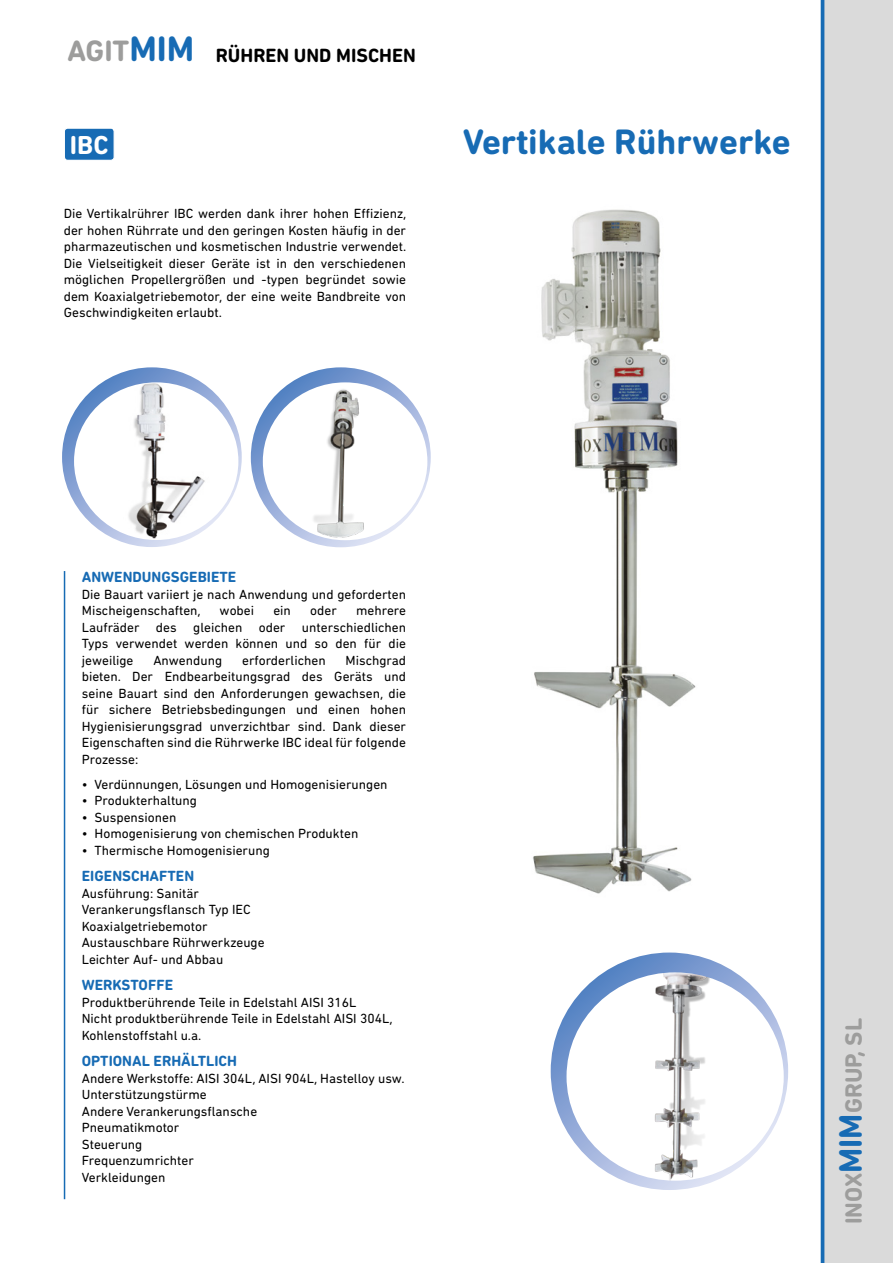
<style>
.page{position:relative;width:893px;height:1263px;background:#fff}
.page>*{position:absolute;margin:0;border:0;box-sizing:border-box;transform-origin:0 0}
.t1{font:700 36px "DIN Next Rounded LT Pro";color:#176bb4}
.t2{font:700 30px "DIN Next Rounded LT Pro";color:#9d9d9c}
.t3{font:700 26.4px "DIN Next Rounded LT Pro";color:#fff}
.t4{font:700 24px "DIN Next Rounded LT Pro";color:#9d9d9c}
.t5{font:700 19.5px "DIN Next Rounded LT Pro";color:#000}
.t6{font:700 15px "DIN Next Rounded LT Pro";color:#176bb4}
.t7{font:13.5px/16.5px "DIN Next Rounded LT Pro";color:#000}
.s1{font-size:36px;color:#176bb4}
.s2{font-size:33px;color:#176bb4}
</style>
<div class="page">
<div style="left:822px;top:0;width:71px;height:1263px;background:#dadada"></div>
<hr style="left:821px;top:0;width:3px;height:1263px;background:#176bb4">
<svg style="left:251px;top:367px;width:180px;height:180px"></svg>
<svg style="left:62px;top:367px;width:180px;height:180px"></svg>
<svg style="left:551px;top:952px;width:237px;height:238px"></svg>
<div style="left:64px;top:128px;width:50px;height:32px;background:#176bb4;border-radius:3px"></div>
<div style="left:64px;top:128px;width:51px;height:33px;border:1px solid #fff;border-radius:3px"></div>
<img style="left:533px;top:209px;width:163px;height:685px">
<hr style="left:64px;top:571px;width:1px;height:628px;background:#176bb4">
<h2 class="t2" style="left:67px;top:33px;width:129px">AGIT<span class="s1">MIM</span></h2>
<h3 class="t5" style="left:216px;top:44px;width:202px">RÜHREN UND MISCHEN</h3>
<h3 class="t3" style="left:70px;top:129px;width:40px">IBC</h3>
<h1 class="t1" style="left:463px;top:120px;width:330px">Vertikale Rührwerke</h1>
<p class="t7" style="left:64px;top:205px;width:344px;text-align:justify">Die Vertikalrührer IBC werden dank ihrer hohen Effizienz, der hohen Rührrate und den geringen Kosten häufig in der pharmazeutischen und kosmetischen Industrie verwendet.<br>Die Vielseitigkeit dieser Geräte ist in den verschiedenen möglichen Propellergrößen und -typen begründet sowie dem Koaxialgetriebemotor, der eine weite Bandbreite von Geschwindigkeiten erlaubt.</p>
<p class="t6" style="left:82px;top:568px;width:156px">ANWENDUNGSGEBIETE</p>
<p class="t7" style="left:82px;top:586px;width:326px">Die Bauart variiert je nach Anwendung und geforderten<br>Mischeigenschaften,</p>
<p class="t7" style="left:82px;top:602px;width:326px;text-align:justify;text-indent:274px">mehrere Laufräder des gleichen oder unterschiedlichen Typs verwendet werden können und so den für die jeweilige</p>
<p class="t7" style="left:220px;top:602px;width:36px">wobei</p>
<p class="t7" style="left:273px;top:602px;width:19px">ein</p>
<p class="t7" style="left:310px;top:602px;width:28px">oder</p>
<p class="t7" style="left:82px;top:652px;width:326px;text-align:justify;text-indent:264px">Mischgrad bieten. Der Endbearbeitungsgrad des Geräts und seine Bauart sind den Anforderungen gewachsen, die für sichere Betriebsbedingungen und einen hohen Hygienisierungsgrad unverzichtbar sind. Dank dieser Eigenschaften sind die Rührwerke IBC ideal für folgende Prozesse:</p>
<p class="t7" style="left:82px;top:776px;width:307px">• Verdünnungen, Lösungen und Homogenisierungen</p>
<p class="t7" style="left:82px;top:792px;width:117px">• Produkterhaltung</p>
<p class="t7" style="left:82px;top:809px;width:96px">• Suspensionen</p>
<p class="t7" style="left:82px;top:825px;width:278px">• Homogenisierung von chemischen Produkten</p>
<p class="t7" style="left:82px;top:842px;width:190px">• Thermische Homogenisierung</p>
<p class="t6" style="left:82px;top:867px;width:114px">EIGENSCHAFTEN</p>
<p class="t7" style="left:82px;top:885px;width:184px">Ausführung: Sanitär<br>Verankerungsflansch Typ IEC<br>Koaxialgetriebemotor<br>Austauschbare Rührwerkzeuge<br>Leichter Auf- und Abbau</p>
<p class="t6" style="left:82px;top:976px;width:93px">WERKSTOFFE</p>
<p class="t7" style="left:82px;top:994px;width:312px">Produktberührende Teile in Edelstahl AISI 316L<br>Nicht produktberührende Teile in Edelstahl AISI 304L,<br>Kohlenstoffstahl u.a.</p>
<p class="t6" style="left:82px;top:1052px;width:157px">OPTIONAL ERHÄLTLICH</p>
<p class="t7" style="left:82px;top:1070px;width:324px">Andere Werkstoffe: AISI 304L, AISI 904L, Hastelloy usw.<br>Unterstützungstürme<br>Andere Verankerungsflansche<br>Pneumatikmotor<br>Steuerung<br>Frequenzumrichter<br>Verkleidungen</p>
<p class="t7" style="left:153px;top:652px;width:70px">Anwendung</p>
<p class="t7" style="left:242px;top:652px;width:85px">erforderlichen</p>
<h3 class="t4" style="left:839px;top:1224px;width:208px;rotate:-90deg">INOX<span class="s2">MIM</span>GRUP, SL</h3>
</div>
